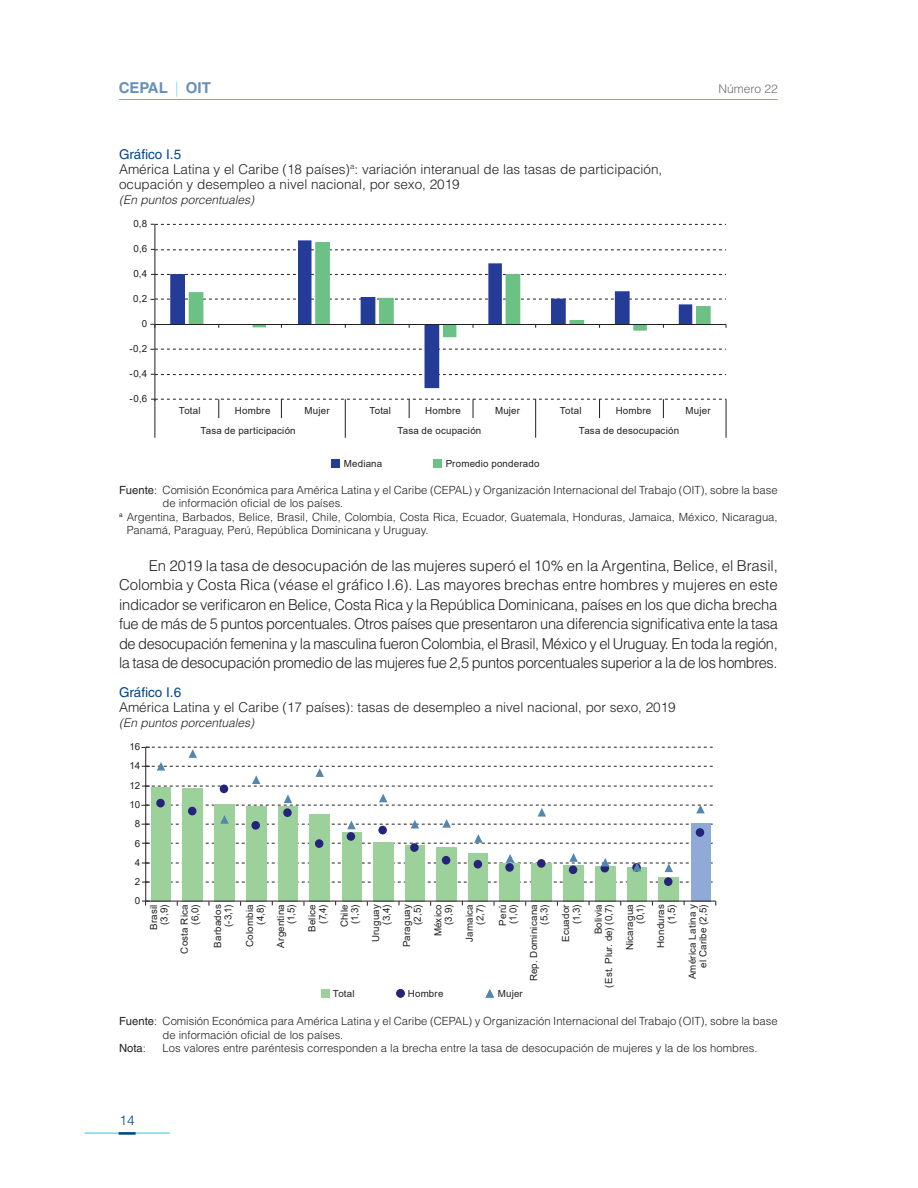
<style>
.page{position:relative;width:918px;height:1188px;background:#fff}
.page>*{position:absolute;margin:0;border:0;box-sizing:border-box;transform-origin:0 0}
._2_parrafo_despues_d{font:300 15px/19.5px "Helvetica";letter-spacing:-.025em;color:#231f20;text-align:justify}
.t1{font:700 15px "Helvetica LT Std";color:#014588}
._4_titulo-grafico{font:300 13.5px/15px "Helvetica LT Std";color:#231f20}
._4_rotulo{font:13.5px "Helvetica LT Std";color:#014588}
.t2{font:300 13.5px "Helvetica LT Std";color:#014588}
._4_unidad-medida{font:italic 300 12px "Helvetica LT Std";color:#231f20}
.t3{font:300 12px "Helvetica LT Std";color:#6c6d70}
._4_fuente{font:300 11.25px/13.5px "Helvetica";color:#231f20}
._4_fuente-notas{font:300 11.25px/13.5px "Helvetica LT Std";color:#231f20}
._4_nota{font:300 11.25px "Helvetica";color:#231f20}
._4_nota-2{font:11.25px "Helvetica";color:#231f20}
.t4{font:9.75px/10.5px "Arial";letter-spacing:.02em;color:#231f20;text-align:right}
.s1{font-weight:300;color:#31c3e9}
.s2{font-weight:400}
.s3{font-weight:300}
</style>
<div class="page">
<hr style="left:119px;top:99px;width:659px;height:1px;background:#31c3e9">
<hr style="left:85px;top:1133px;width:85px;height:1px;background:#31c3e9">
<hr style="left:119px;top:1132px;width:17px;height:3px;background:#014588">
<svg style="left:170px;top:240px;width:522px;height:148px"></svg>
<svg style="left:189px;top:242px;width:522px;height:95px"></svg>
<hr style="left:155px;top:324px;width:571px;height:1px;background:#231f20">
<hr style="left:155px;top:224px;width:1px;height:177px;background:#231f20">
<svg style="left:151px;top:224px;width:575px;height:1px"></svg>
<svg style="left:151px;top:249px;width:575px;height:2px"></svg>
<svg style="left:151px;top:274px;width:575px;height:1px"></svg>
<svg style="left:150px;top:299px;width:576px;height:1px"></svg>
<svg style="left:150px;top:349px;width:576px;height:1px"></svg>
<svg style="left:151px;top:374px;width:575px;height:1px"></svg>
<svg style="left:151px;top:399px;width:576px;height:39px"></svg>
<div style="left:331px;top:459px;width:9px;height:8px;background:#243c97"></div>
<div style="left:433px;top:459px;width:8px;height:8px;background:#6cc285"></div>
<div style="left:691px;top:823px;width:19px;height:78px;background:#8faad7"></div>
<div style="left:151px;top:787px;width:20px;height:114px;background:#9cd19c"></div>
<div style="left:182px;top:788px;width:21px;height:113px;background:#9cd19c"></div>
<div style="left:215px;top:804px;width:20px;height:97px;background:#9cd19c"></div>
<div style="left:247px;top:806px;width:20px;height:95px;background:#9cd19c"></div>
<div style="left:279px;top:806px;width:19px;height:95px;background:#9cd19c"></div>
<div style="left:310px;top:814px;width:20px;height:87px;background:#9cd19c"></div>
<div style="left:342px;top:832px;width:19px;height:69px;background:#9cd19c"></div>
<div style="left:373px;top:842px;width:20px;height:59px;background:#9cd19c"></div>
<div style="left:405px;top:845px;width:19px;height:56px;background:#9cd19c"></div>
<div style="left:436px;top:847px;width:20px;height:54px;background:#9cd19c"></div>
<div style="left:468px;top:853px;width:20px;height:48px;background:#9cd19c"></div>
<div style="left:499px;top:863px;width:21px;height:38px;background:#9cd19c"></div>
<div style="left:531px;top:863px;width:21px;height:38px;background:#9cd19c"></div>
<div style="left:563px;top:865px;width:21px;height:36px;background:#9cd19c"></div>
<div style="left:596px;top:866px;width:20px;height:35px;background:#9cd19c"></div>
<div style="left:628px;top:867px;width:19px;height:34px;background:#9cd19c"></div>
<div style="left:659px;top:877px;width:20px;height:24px;background:#9cd19c"></div>
<hr style="left:145px;top:747px;width:1px;height:154px;background:#231f20">
<hr style="left:146px;top:901px;width:570px;height:1px;background:#231f20">
<div style="left:220px;top:785px;width:8px;height:8px;background:#26237b;border-radius:50%"></div>
<div style="left:315px;top:839px;width:8px;height:9px;background:#26237b;border-radius:50%"></div>
<div style="left:410px;top:843px;width:9px;height:9px;background:#26237b;border-radius:50%"></div>
<div style="left:569px;top:865px;width:8px;height:9px;background:#26237b;border-radius:50%"></div>
<div style="left:664px;top:877px;width:9px;height:9px;background:#26237b;border-radius:50%"></div>
<div style="left:321px;top:989px;width:9px;height:9px;background:#9cd19c"></div>
<div style="left:396px;top:989px;width:9px;height:9px;background:#26237b;border-radius:50%"></div>
<svg style="left:486px;top:989px;width:8px;height:9px"></svg>
<svg style="left:142px;top:747px;width:571px;height:40px"></svg>
<svg style="left:141px;top:794px;width:572px;height:50px"></svg>
<svg style="left:142px;top:853px;width:571px;height:19px"></svg>
<svg style="left:142px;top:882px;width:571px;height:1px"></svg>
<svg style="left:142px;top:901px;width:8px;height:4px"></svg>
<p class="t1" style="left:119px;top:79px;width:94px">CEPAL <span class="s1">|</span> OIT</p>
<p class="_4_rotulo" style="left:119px;top:146px;width:64px">Gráfico I.5</p>
<p class="_4_titulo-grafico" style="left:119px;top:161px;width:545px">América Latina y el Caribe (18 países)<sup>a</sup>: variación interanual de las tasas de participación, ocupación y desempleo a nivel nacional, por sexo, 2019</p>
<p class="_4_unidad-medida" style="left:119px;top:192px;width:137px">(En puntos porcentuales)</p>
<p class="t4" style="left:133px;top:218px;width:15px">0,8</p>
<p class="t4" style="left:133px;top:243px;width:15px">0,6</p>
<p class="t4" style="left:133px;top:268px;width:15px">0,4</p>
<p class="t4" style="left:133px;top:293px;width:16px">0,2</p>
<p class="t4" style="left:142px;top:318px;width:7px">0</p>
<p class="t4" style="left:129px;top:343px;width:19px">-0,2</p>
<p class="t4" style="left:130px;top:368px;width:19px">-0,4</p>
<p class="t4" style="left:130px;top:393px;width:19px">-0,6</p>
<p class="t3" style="left:719px;top:81px;width:61px">Número 22</p>
<p class="t4" style="left:179px;top:406px;width:23px">Total</p>
<p class="t4" style="left:235px;top:406px;width:37px">Hombre</p>
<p class="t4" style="left:305px;top:406px;width:27px">Mujer</p>
<p class="t4" style="left:369px;top:406px;width:23px">Total</p>
<p class="t4" style="left:425px;top:406px;width:37px">Hombre</p>
<p class="t4" style="left:495px;top:406px;width:27px">Mujer</p>
<p class="t4" style="left:560px;top:406px;width:23px">Total</p>
<p class="t4" style="left:616px;top:406px;width:37px">Hombre</p>
<p class="t4" style="left:685px;top:406px;width:27px">Mujer</p>
<p class="t4" style="left:200px;top:425px;width:97px">Tasa de participación</p>
<p class="t4" style="left:397px;top:425px;width:85px">Tasa de ocupación</p>
<p class="t4" style="left:579px;top:425px;width:102px">Tasa de desocupación</p>
<p class="t4" style="left:344px;top:458px;width:40px">Mediana</p>
<p class="t4" style="left:446px;top:458px;width:95px">Promedio ponderado</p>
<p class="_4_fuente" style="left:163px;top:483px;width:617px;text-indent:-44px"><span class="s2">Fuente</span>: Comisión Económica para América Latina y el Caribe (CEPAL) y Organización Internacional del Trabajo (OIT), sobre la base de información oficial de los países.</p>
<p class="_4_fuente-notas" style="left:127px;top:510px;width:652px;text-indent:-8px"><sup>a</sup> Argentina, Barbados, Belice, Brasil, Chile, Colombia, Costa Rica, Ecuador, Guatemala, Honduras, Jamaica, México, Nicaragua,<br>Panamá, Paraguay, Perú, República Dominicana y Uruguay.</p>
<p class="_2_parrafo_despues_d" style="left:119px;top:556px;width:660px;text-indent:30px">En 2019 la tasa de desocupación de las mujeres superó el 10% en la Argentina, Belice, el Brasil, Colombia y Costa Rica (véase el gráfico I.6). Las mayores brechas entre hombres y mujeres en este indicador se verificaron en Belice, Costa Rica y la República Dominicana, países en los que dicha brecha fue de más de 5 puntos porcentuales. Otros países que presentaron una diferencia significativa ente la tasa de desocupación femenina y la masculina fueron Colombia, el Brasil, México y el Uruguay. En toda la región, la tasa de desocupación promedio de las mujeres fue 2,5 puntos porcentuales superior a la de los hombres.</p>
<p class="_4_rotulo" style="left:119px;top:684px;width:64px">Gráfico I.6</p>
<p class="_4_titulo-grafico" style="left:119px;top:699px;width:558px">América Latina y el Caribe (17 países): tasas de desempleo a nivel nacional, por sexo, 2019</p>
<p class="_4_unidad-medida" style="left:119px;top:715px;width:137px">(En puntos porcentuales)</p>
<p class="t4" style="left:129px;top:741px;width:12px">16</p>
<p class="t4" style="left:130px;top:761px;width:12px">14</p>
<p class="t4" style="left:130px;top:780px;width:12px">12</p>
<p class="t4" style="left:129px;top:799px;width:12px">10</p>
<p class="t4" style="left:135px;top:819px;width:7px">8</p>
<p class="t4" style="left:135px;top:838px;width:7px">6</p>
<p class="t4" style="left:135px;top:857px;width:7px">4</p>
<p class="t4" style="left:135px;top:876px;width:7px">2</p>
<p class="t4" style="left:135px;top:896px;width:7px">0</p>
<p class="t4" style="left:148px;top:930px;width:27px;text-align:center;rotate:-90deg">Brasil (3,9)</p>
<p class="t4" style="left:179px;top:954px;width:51px;rotate:-90deg">Costa Rica (6,0)</p>
<p class="t4" style="left:212px;top:948px;width:45px;rotate:-90deg">Barbados (-3,1)</p>
<p class="t4" style="left:245px;top:947px;width:44px;rotate:-90deg">Colombia (4,8)</p>
<p class="t4" style="left:275px;top:948px;width:45px;rotate:-90deg">Argentina (1,5)</p>
<p class="t4" style="left:307px;top:932px;width:29px;rotate:-90deg">Belice (7,4)</p>
<p class="t4" style="left:339px;top:927px;width:24px;text-align:center;rotate:-90deg">Chile (1,3)</p>
<p class="t4" style="left:371px;top:942px;width:39px;rotate:-90deg">Uruguay (3,4)</p>
<p class="t4" style="left:401px;top:947px;width:44px;rotate:-90deg">Paraguay (2,5)</p>
<p class="t4" style="left:433px;top:936px;width:33px;rotate:-90deg">México (3,9)</p>
<p class="t4" style="left:464px;top:942px;width:39px;rotate:-90deg">Jamaica (2,7)</p>
<p class="t4" style="left:497px;top:926px;width:23px;text-align:left;rotate:-90deg">Perú (1,0)</p>
<p class="t4" style="left:528px;top:981px;width:78px;rotate:-90deg">Rep. Dominicana (5,3)</p>
<p class="t4" style="left:560px;top:942px;width:39px;rotate:-90deg">Ecuador (1,3)</p>
<p class="t4" style="left:593px;top:988px;width:85px;rotate:-90deg">Bolivia<br>(Est. Plur. de) (0,7)</p>
<p class="t4" style="left:624px;top:950px;width:48px;rotate:-90deg">Nicaragua (0,1)</p>
<p class="t4" style="left:656px;top:948px;width:45px;rotate:-90deg">Honduras (1,5)</p>
<p class="t4" style="left:333px;top:988px;width:23px">Total</p>
<p class="t4" style="left:408px;top:988px;width:37px">Hombre</p>
<p class="t4" style="left:498px;top:988px;width:27px">Mujer</p>
<p class="t4" style="left:687px;top:979px;width:77px;rotate:-90deg">América Latina y el Caribe (2,5)</p>
<p class="_4_fuente" style="left:163px;top:1014px;width:617px;text-indent:-44px"><span class="s2">Fuente</span>: Comisión Económica para América Latina y el Caribe (CEPAL) y Organización Internacional del Trabajo (OIT), sobre la base de información oficial de los países.</p>
<p class="_4_nota-2" style="left:119px;top:1042px;width:28px">Nota<span class="s3">:</span></p>
<p class="_4_nota" style="left:163px;top:1041px;width:597px">Los valores entre paréntesis corresponden a la brecha entre la tasa de desocupación de mujeres y la de los hombres.</p>
<p class="t2" style="left:120px;top:1112px;width:17px">14</p>
</div>
